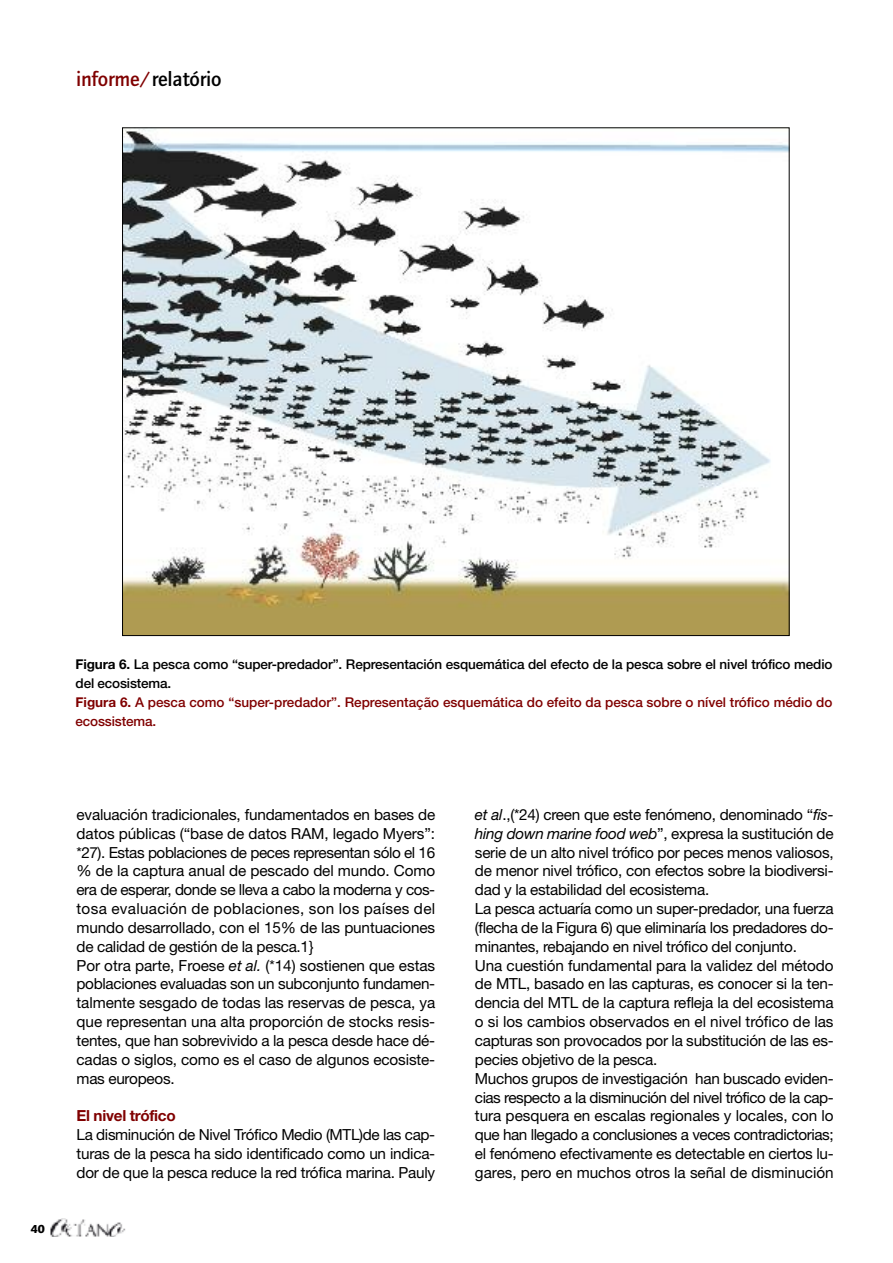
<style>
.page{position:relative;width:893px;height:1263px;background:#fff}
.page>*{position:absolute;margin:0;border:0;box-sizing:border-box;transform-origin:0 0}
.t1{font:500 21px "Foundry Journal";letter-spacing:-.01em;color:#000}
.t2{font:15.3px/18.9px "Helvetica Neue LT Std";letter-spacing:-.015em;color:#000}
.t3{font:700 15.3px "Helvetica Neue LT Std";letter-spacing:-.015em;color:#800000}
.t4{font:500 13.5px/18.9px "Helvetica Neue LT Std";letter-spacing:-.01em;color:#000}
.t5{font:700 12px "Foundry Journal";color:#000}
.s1{color:#800000}
.s2{font-weight:700}
.s3{font-weight:700;color:#800000}
.s4{font-style:italic}
</style>
<div class="page">
<img style="left:50px;top:1218px;width:76px;height:19px">
<img style="left:124px;top:130px;width:663px;height:504px">
<h1 class="t1" style="left:76px;top:71px;width:147px"><span class="s1">informe/</span>relatório</h1>
<p class="t4" style="left:76px;top:656px;width:758px"><span class="s2">Figura 6.</span> La pesca como “super-predador”. Representación esquemática del efecto de la pesca sobre el nivel trófico medio del ecosistema.<br><span class="s3">Figura 6.</span> <span class="s1">A pesca como “super-predador”. Representação esquemática do efeito da pesca sobre o nível trófico médio do ecossistema.</span></p>
<p class="t5" style="left:31px;top:1221px;width:15px">40</p>
<p class="t2" style="left:77px;top:806px;width:360px">evaluación tradicionales, fundamentados en bases de datos públicas (“base de datos RAM, legado Myers”: *27). Estas poblaciones de peces representan sólo el 16 % de la captura anual de pescado del mundo. Como era de esperar, donde se lleva a cabo la moderna y cos&shy;tosa evaluación de poblaciones, son los países del mundo desarrollado, con el 15% de las puntuaciones de calidad de gestión de la pesca.1}<br>Por otra parte, Froese <span class="s4">et al.</span> (*14) sostienen que estas poblaciones evaluadas son un subconjunto fundamen&shy;talmente sesgado de todas las reservas de pesca, ya que representan una alta proporción de stocks resis&shy;tentes, que han sobrevivido a la pesca desde hace dé&shy;cadas o siglos, como es el caso de algunos ecosiste&shy;mas europeos.</p>
<p class="t3" style="left:77px;top:1110px;width:101px">El nivel trófico</p>
<p class="t2" style="left:77px;top:1127px;width:360px;text-align:justify">La disminución de Nivel Trófico Medio (MTL)de las cap&shy;turas de la pesca ha sido identificado como un indica&shy;dor de que la pesca reduce la red trófica marina. Pauly</p>
<p class="t2" style="left:475px;top:806px;width:360px"><span class="s4">et al</span>.,(*24) creen que este fenómeno, denominado “<span class="s4">fis&shy;hing down marine food web</span>”, expresa la sustitución de serie de un alto nivel trófico por peces menos valiosos, de menor nivel trófico, con efectos sobre la biodiversi&shy;dad y la estabilidad del ecosistema.<br>La pesca actuaría como un super-predador, una fuerza (flecha de la Figura 6) que eliminaría los predadores do&shy;minantes, rebajando en nivel trófico del conjunto.<br>Una cuestión fundamental para la validez del método de MTL, basado en las capturas, es conocer si la ten&shy;dencia del MTL de la captura refleja la del ecosistema o si los cambios observados en el nivel trófico de las capturas son provocados por la substitución de las es&shy;pecies objetivo de la pesca.<br>Muchos grupos de investigación han buscado eviden&shy;cias respecto a la disminución del nivel trófico de la cap&shy;tura pesquera en escalas regionales y locales, con lo que han llegado a conclusiones a veces contradictorias; el fenómeno efectivamente es detectable en ciertos lu&shy;gares, pero en muchos otros la señal de disminución</p>
</div>
